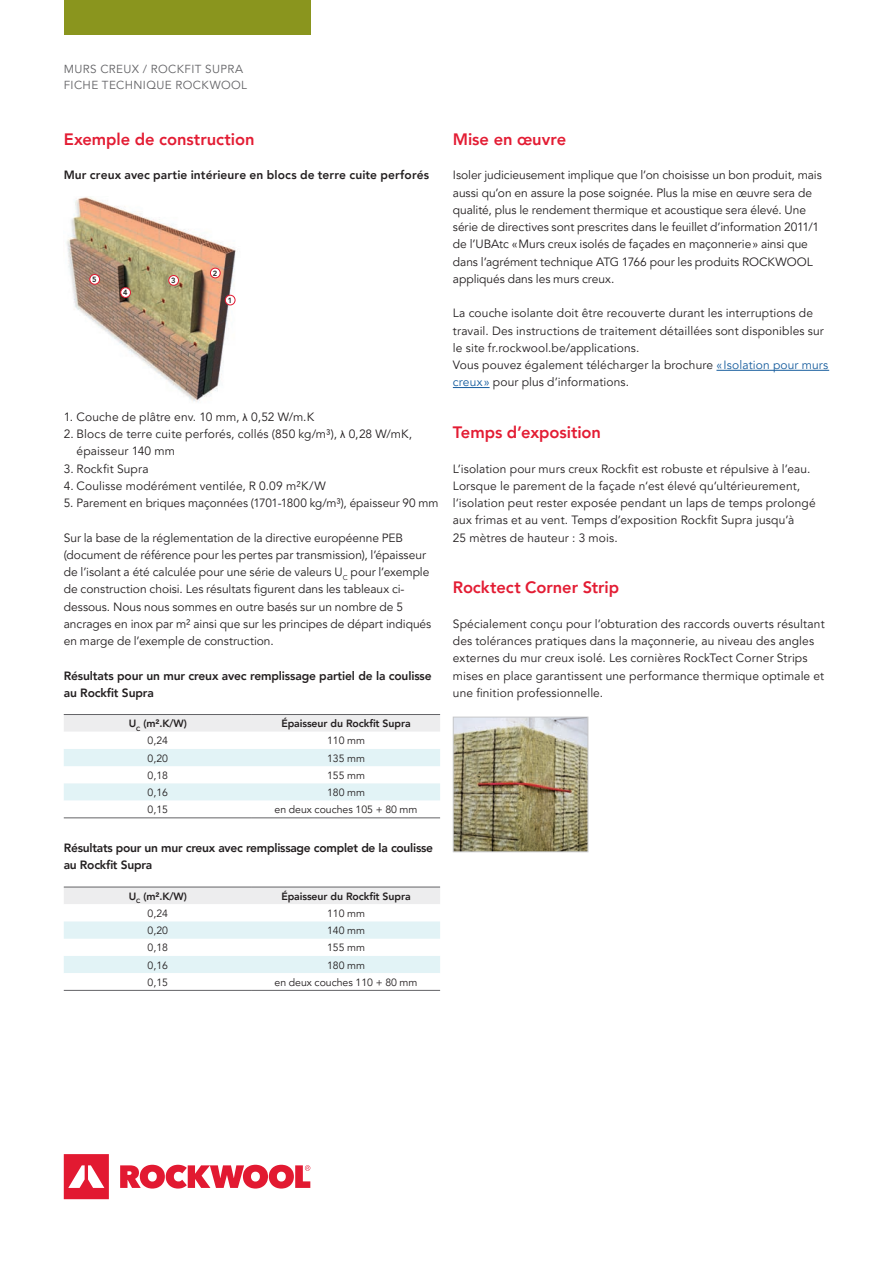
<style>
.page{position:relative;width:893px;height:1263px;background:#fff}
.page>*{position:absolute;margin:0;border:0;box-sizing:border-box;transform-origin:0 0}
.t1{font:800 16.5px "Avenir LT Pro";letter-spacing:-.005em;color:#e31c33}
.t2{font:12px/17.2px "Avenir LT Pro";letter-spacing:.005em;color:#231f20}
.t3{font:800 12px/17.2px "Avenir LT Pro";letter-spacing:-.01em;color:#231f20}
.t4{font:800 12px "Avenir LT Pro";letter-spacing:.01em;color:#231f20}
.t5{font:11.7px/16.5px "Avenir LT Pro";letter-spacing:.035em;color:#636366}
.t6{font:10.5px "Avenir LT Pro";color:#231f20}
.t7{font:800 10.5px "Avenir LT Pro";letter-spacing:-.01em;color:#231f20}
.t8{font:800 7.5px "Avenir LT Pro";color:#231f20}
.s1{font-family:"Arial";font-size:10.5px}
.s2{color:#175d9e}
</style>
<div class="page">
<div style="left:64px;top:0;width:246px;height:34px;background:#8a951e"></div>
<svg style="left:64px;top:1154px;width:246px;height:45px"></svg>
<svg style="left:64px;top:715px;width:376px;height:86px"></svg>
<hr style="left:64px;top:714px;width:188px;height:1px;background:#636366">
<hr style="left:252px;top:714px;width:188px;height:1px;background:#636366">
<hr style="left:64px;top:817px;width:188px;height:1px;background:#636366">
<hr style="left:252px;top:817px;width:188px;height:1px;background:#636366">
<img style="left:67px;top:197px;width:169px;height:205px">
<div style="left:210px;top:268px;width:10px;height:10px;background:#fff;border-radius:50%"></div>
<div style="left:210px;top:268px;width:11px;height:10px;border:1px solid #e21931;border-radius:50%"></div>
<div style="left:169px;top:275px;width:9px;height:10px;background:#fff;border-radius:50%"></div>
<div style="left:168px;top:275px;width:11px;height:11px;border:1px solid #e21931;border-radius:50%"></div>
<div style="left:121px;top:288px;width:9px;height:9px;background:#fff;border-radius:50%"></div>
<div style="left:120px;top:287px;width:11px;height:11px;border:1px solid #e21931;border-radius:50%"></div>
<div style="left:225px;top:295px;width:10px;height:10px;background:#fff;border-radius:50%"></div>
<div style="left:225px;top:295px;width:10px;height:10px;border:1px solid #e21931;border-radius:50%"></div>
<div style="left:90px;top:274px;width:10px;height:10px;background:#fff;border-radius:50%"></div>
<div style="left:89px;top:274px;width:11px;height:11px;border:1px solid #e21931;border-radius:50%"></div>
<hr style="left:716px;top:370px;width:113px;height:1px;background:#175d9e">
<hr style="left:453px;top:387px;width:37px;height:1px;background:#175d9e">
<svg style="left:64px;top:888px;width:376px;height:102px"></svg>
<hr style="left:64px;top:887px;width:188px;height:1px;background:#636366">
<hr style="left:252px;top:887px;width:188px;height:1px;background:#636366">
<hr style="left:64px;top:990px;width:188px;height:1px;background:#636366">
<hr style="left:252px;top:990px;width:188px;height:1px;background:#636366">
<img style="left:455px;top:719px;width:131px;height:131px">
<div style="left:453px;top:717px;width:135px;height:135px;border:1px solid #c7c8ca"></div>
<p class="t5" style="left:64px;top:61px;width:185px">MURS CREUX / ROCKFIT SUPRA<br>FICHE TECHNIQUE ROCKWOOL</p>
<h1 class="t1" style="left:64px;top:129px;width:192px">Exemple de construction</h1>
<p class="t4" style="left:64px;top:168px;width:367px">Mur creux avec partie intérieure en blocs de terre cuite perforés</p>
<p class="t8" style="left:92px;top:275px;width:6px">5</p>
<p class="t8" style="left:123px;top:288px;width:6px">4</p>
<p class="t8" style="left:171px;top:276px;width:6px">3</p>
<p class="t8" style="left:213px;top:269px;width:6px">2</p>
<p class="t8" style="left:228px;top:296px;width:6px">1</p>
<p class="t2" style="left:64px;top:408px;width:252px">1. Couche de plâtre env. 10 mm, <span class="s1">λ</span> 0,52 W/m.K</p>
<p class="t2" style="left:77px;top:426px;width:337px;text-indent:-13px">2. Blocs de terre cuite perforés, collés (850 kg/m³), <span class="s1">λ</span> 0,28 W/mK, épaisseur 140 mm</p>
<p class="t2" style="left:64px;top:460px;width:86px">3. Rockfit Supra</p>
<p class="t2" style="left:64px;top:477px;width:263px">4. Coulisse modérément ventilée, R 0.09 m²K/W</p>
<p class="t2" style="left:64px;top:495px;width:376px">5. Parement en briques maçonnées (1701-1800 kg/m³), épaisseur 90 mm</p>
<p class="t2" style="left:64px;top:529px;width:369px">Sur la base de la réglementation de la directive européenne PEB (document de référence pour les pertes par transmission), l’épaisseur de l’isolant a été calculée pour une série de valeurs U<sub>C</sub> pour l’exemple de construction choisi. Les résultats figurent dans les tableaux ci&shy;dessous. Nous nous sommes en outre basés sur un nombre de 5 ancrages en inox par m² ainsi que sur les principes de départ indiqués en marge de l’exemple de construction.</p>
<p class="t3" style="left:64px;top:667px;width:369px">Résultats pour un mur creux avec remplissage partiel de la coulisse au Rockfit Supra</p>
<p class="t7" style="left:129px;top:717px;width:60px">U<sub>C</sub> (m².K/W)</p>
<p class="t7" style="left:281px;top:717px;width:131px">Épaisseur du Rockfit Supra</p>
<p class="t6" style="left:148px;top:734px;width:22px">0,24</p>
<p class="t6" style="left:327px;top:734px;width:40px">110 mm</p>
<p class="t6" style="left:148px;top:752px;width:22px">0,20</p>
<p class="t6" style="left:327px;top:752px;width:40px">135 mm</p>
<p class="t6" style="left:148px;top:769px;width:22px">0,18</p>
<p class="t6" style="left:327px;top:769px;width:40px">155 mm</p>
<p class="t6" style="left:148px;top:786px;width:22px">0,16</p>
<p class="t6" style="left:327px;top:786px;width:40px">180 mm</p>
<p class="t6" style="left:148px;top:803px;width:22px">0,15</p>
<p class="t6" style="left:275px;top:803px;width:145px">en deux couches 105 + 80 mm</p>
<p class="t3" style="left:64px;top:839px;width:371px">Résultats pour un mur creux avec remplissage complet de la coulisse au Rockfit Supra</p>
<p class="t7" style="left:129px;top:890px;width:60px">U<sub>C</sub> (m².K/W)</p>
<p class="t7" style="left:281px;top:890px;width:131px">Épaisseur du Rockfit Supra</p>
<p class="t6" style="left:148px;top:907px;width:22px">0,24</p>
<p class="t6" style="left:327px;top:907px;width:40px">110 mm</p>
<p class="t6" style="left:148px;top:924px;width:22px">0,20</p>
<p class="t6" style="left:327px;top:924px;width:40px">140 mm</p>
<p class="t6" style="left:148px;top:941px;width:22px">0,18</p>
<p class="t6" style="left:327px;top:941px;width:40px">155 mm</p>
<p class="t6" style="left:148px;top:959px;width:22px">0,16</p>
<p class="t6" style="left:327px;top:959px;width:40px">180 mm</p>
<p class="t6" style="left:148px;top:976px;width:22px">0,15</p>
<p class="t6" style="left:275px;top:976px;width:145px">en deux couches 110 + 80 mm</p>
<h1 class="t1" style="left:453px;top:129px;width:115px">Mise en œuvre</h1>
<p class="t2" style="left:453px;top:167px;width:370px">Isoler judicieusement implique que l’on choisisse un bon produit, mais aussi qu’on en assure la pose soignée. Plus la mise en œuvre sera de qualité, plus le rendement thermique et acoustique sera élevé. Une série de directives sont prescrites dans le feuillet d’information 2011/1 de l’UBAtc «Murs creux isolés de façades en maçonnerie» ainsi que dans l’agrément technique ATG 1766 pour les produits ROCKWOOL appliqués dans les murs creux.</p>
<p class="t2" style="left:453px;top:305px;width:377px">La couche isolante doit être recouverte durant les interruptions de travail. Des instructions de traitement détaillées sont disponibles sur le site fr.rockwool.be/applications.<br>Vous pouvez également télécharger la brochure <span class="s2">«Isolation pour murs creux»</span> pour plus d’informations.</p>
<h1 class="t1" style="left:453px;top:423px;width:150px">Temps d’exposition</h1>
<p class="t2" style="left:453px;top:460px;width:364px">L’isolation pour murs creux Rockfit est robuste et répulsive à l’eau.<br>Lorsque le parement de la façade n‘est élevé qu‘ultérieurement, l‘isolation peut rester exposée pendant un laps de temps prolongé aux frimas et au vent. Temps d’exposition Rockfit Supra jusqu’à<br>25 mètres de hauteur : 3 mois.</p>
<h1 class="t1" style="left:453px;top:578px;width:168px">Rocktect Corner Strip</h1>
<p class="t2" style="left:453px;top:615px;width:373px">Spécialement conçu pour l’obturation des raccords ouverts résultant des tolérances pratiques dans la maçonnerie, au niveau des angles externes du mur creux isolé. Les cornières RockTect Corner Strips mises en place garantissent une performance thermique optimale et une finition professionnelle.</p>
</div>
